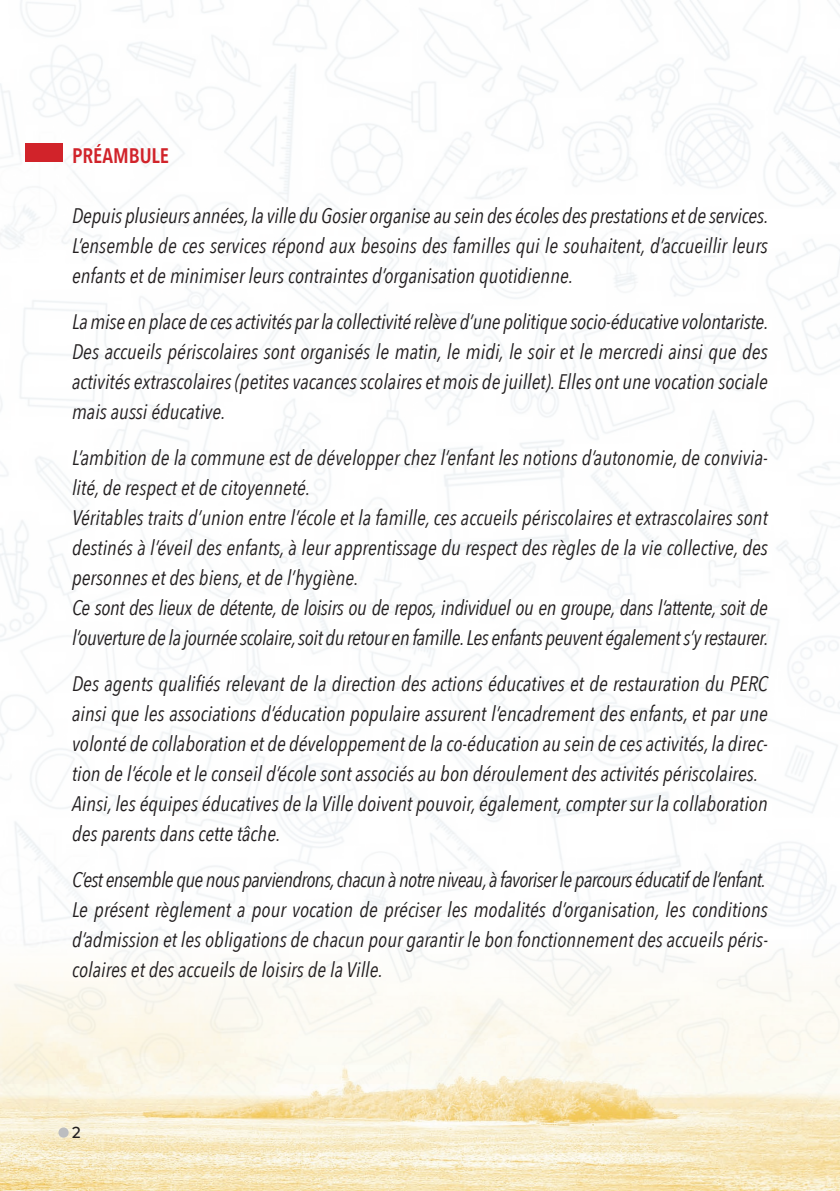
<style>
.page{position:relative;width:840px;height:1191px;background:#fff}
.page>*{position:absolute;margin:0;border:0;box-sizing:border-box;transform-origin:0 0}
.t1{font:italic 21px/30px "Avenir Next Condensed";color:#231f20;text-align:justify}
.t2{font:600 21px "Avenir Next Condensed";color:#d1232a}
.t3{font:500 16px "Uber Move";color:#231f20}
</style>
<div class="page">
<img style="left:0;top:6px;width:839px;height:1184px">
<div style="left:25px;top:143px;width:37px;height:19px;background:#d1232a"></div>
<div style="left:58px;top:1127px;width:11px;height:10px;background:#bcbdc0;border-radius:50%"></div>
<p class="t2" style="left:72px;top:137px;width:98px">PRÉAMBULE</p>
<p class="t1" style="left:72px;top:200px;width:697px">Depuis plusieurs années, la ville du Gosier organise au sein des écoles des prestations et de services.<br>L’ensemble de ces services répond aux besoins des familles qui le souhaitent, d’accueillir leurs enfants et de minimiser leurs contraintes d’organisation quotidienne.</p>
<p class="t1" style="left:72px;top:306px;width:697px">La mise en place de ces activités par la collectivité relève d’une politique socio-éducative volontariste.<br>Des accueils périscolaires sont organisés le matin, le midi, le soir et le mercredi ainsi que des activités extrascolaires (petites vacances scolaires et mois de juillet). Elles ont une vocation sociale mais aussi éducative.</p>
<p class="t1" style="left:72px;top:442px;width:697px;text-align:left">L’ambition de la commune est de développer chez l’enfant les notions d’autonomie, de convivia&shy;lité, de respect et de citoyenneté.<br>Véritables traits d’union entre l’école et la famille, ces accueils périscolaires et extrascolaires sont destinés à l’éveil des enfants, à leur apprentissage du respect des règles de la vie collective, des personnes et des biens, et de l’hygiène.<br>Ce sont des lieux de détente, de loisirs ou de repos, individuel ou en groupe, dans l’attente, soit de l’ouverture de la journée scolaire, soit du retour en famille. Les enfants peuvent également s’y restaurer.</p>
<p class="t1" style="left:72px;top:668px;width:697px;text-align:left">Des agents qualifiés relevant de la direction des actions éducatives et de restauration du PERC ainsi que les associations d’éducation populaire assurent l’encadrement des enfants, et par une volonté de collaboration et de développement de la co-éducation au sein de ces activités, la direc&shy;tion de l’école et le conseil d’école sont associés au bon déroulement des activités périscolaires.<br>Ainsi, les équipes éducatives de la Ville doivent pouvoir, également, compter sur la collaboration des parents dans cette tâche.</p>
<p class="t1" style="left:72px;top:864px;width:697px">C’est ensemble que nous parviendrons, chacun à notre niveau, à favoriser le parcours éducatif de l’enfant.<br>Le présent règlement a pour vocation de préciser les modalités d’organisation, les conditions d’admission et les obligations de chacun pour garantir le bon fonctionnement des accueils péris&shy;colaires et des accueils de loisirs de la Ville.</p>
<p class="t3" style="left:72px;top:1123px;width:10px">2</p>
</div>
